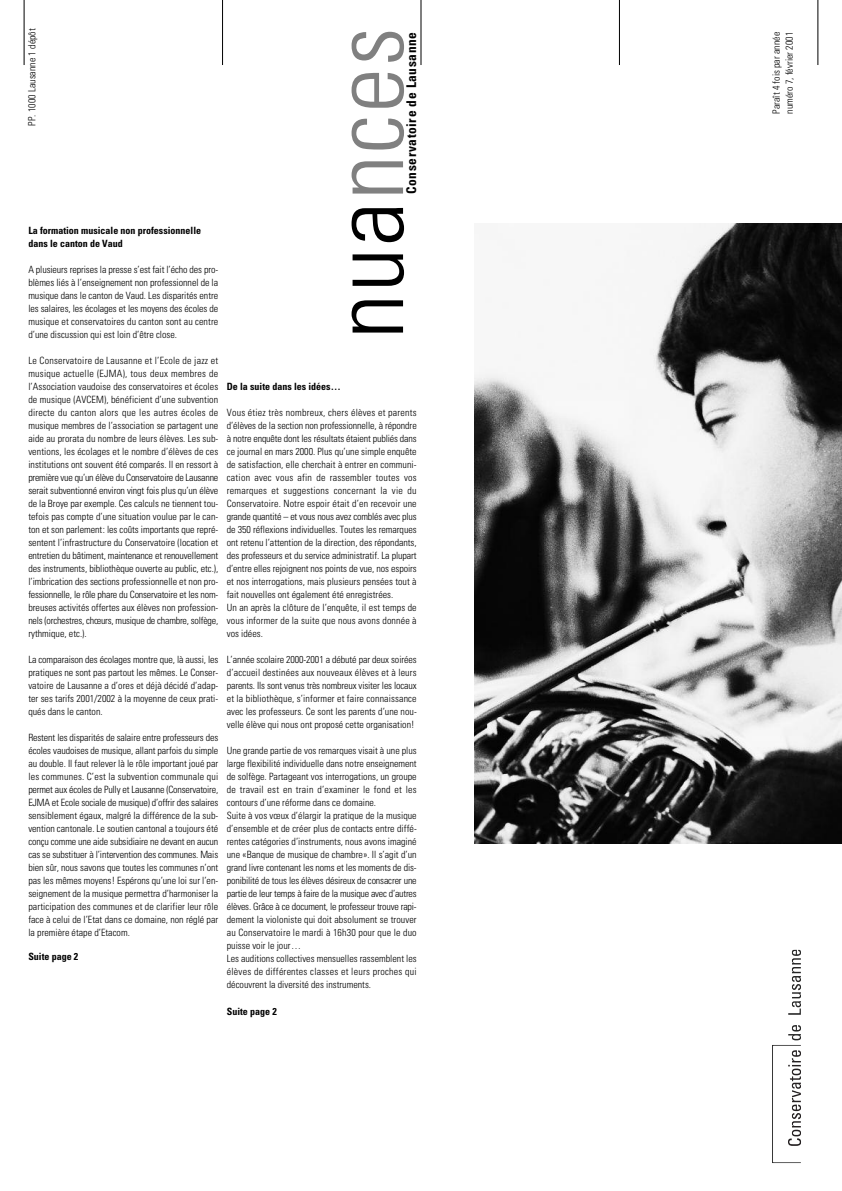
<style>
.page{position:relative;width:842px;height:1191px;background:#fff}
.page>*{position:absolute;margin:0;border:0;box-sizing:border-box;transform-origin:0 0}
.t1{font:300 condensed 100px "Univers LT";letter-spacing:.02em;color:#808080}
.t2{font:700 condensed 13.4px "Univers LT";letter-spacing:.045em;color:#000}
.t3{font:300 condensed 10px/13px "Univers LT";color:#000;text-align:justify}
.t4{font:700 condensed 10px/13px "Univers LT";color:#000}
.s1{color:#000}
</style>
<div class="page">
<hr style="left:24px;top:0;width:1px;height:65px;background:#000">
<hr style="left:222px;top:0;width:1px;height:65px;background:#000">
<hr style="left:421px;top:0;width:1px;height:65px;background:#000">
<hr style="left:619px;top:0;width:1px;height:65px;background:#000">
<hr style="left:818px;top:0;width:1px;height:65px;background:#000">
<svg style="left:788px;top:1050px;width:11px;height:95px"></svg>
<svg style="left:788px;top:1025px;width:13px;height:15px"></svg>
<svg style="left:788px;top:949px;width:13px;height:65px"></svg>
<div style="left:772px;top:1044px;width:29px;height:119px;border:1px solid #000"></div>
<img style="left:475px;top:223px;width:367px;height:620px">
<p class="t3" style="left:26px;top:125px;width:99px;rotate:-90deg">PP. 1000 Lausanne 1 dépôt</p>
<p class="t4" style="left:28px;top:225px;width:174px">La formation musicale non professionnelle dans le canton de Vaud</p>
<p class="t3" style="left:28px;top:264px;width:191px">A plusieurs reprises la presse s’est fait l’écho des pro&shy;blèmes liés à l’enseignement non professionnel de la musique dans le canton de Vaud. Les disparités entre les salaires, les écolages et les moyens des écoles de musique et conservatoires du canton sont au centre d’une discussion qui est loin d’être close.</p>
<p class="t3" style="left:28px;top:355px;width:192px">Le Conservatoire de Lausanne et l’Ecole de jazz et musique actuelle (EJMA), tous deux membres de l’Association vaudoise des conservatoires et écoles de musique (AVCEM), bénéficient d’une subvention directe du canton alors que les autres écoles de musique membres de l’association se partagent une aide au prorata du nombre de leurs élèves. Les sub&shy;ventions, les écolages et le nombre d’élèves de ces institutions ont souvent été comparés. Il en ressort à première vue qu’un élève du Conservatoire de Lausanne serait subventionné environ vingt fois plus qu’un élève de la Broye par exemple. Ces calculs ne tiennent tou&shy;tefois pas compte d’une situation voulue par le can&shy;ton et son parlement: les coûts importants que repré&shy;sentent l’infrastructure du Conservatoire (location et entretien du bâtiment, maintenance et renouvellement des instruments, bibliothèque ouverte au public, etc.), l’imbrication des sections professionnelle et non pro&shy;fessionnelle, le rôle phare du Conservatoire et les nom&shy;breuses activités offertes aux élèves non profession&shy;nels (orchestres, chœurs, musique de chambre, solfège, rythmique, etc.).</p>
<p class="t3" style="left:28px;top:654px;width:191px">La comparaison des écolages montre que, là aussi, les pratiques ne sont pas partout les mêmes. Le Conser&shy;vatoire de Lausanne a d’ores et déjà décidé d’adap&shy;ter ses tarifs 2001/2002 à la moyenne de ceux prati&shy;qués dans le canton.</p>
<p class="t3" style="left:28px;top:732px;width:191px">Restent les disparités de salaire entre professeurs des écoles vaudoises de musique, allant parfois du simple au double. Il faut relever là le rôle important joué par les communes. C’est la subvention communale qui permet aux écoles de Pully et Lausanne (Conservatoire, EJMA et Ecole sociale de musique) d’offrir des salaires sensiblement égaux, malgré la différence de la sub&shy;vention cantonale. Le soutien cantonal a toujours été conçu comme une aide subsidiaire ne devant en aucun cas se substituer à l’intervention des communes. Mais bien sûr, nous savons que toutes les communes n’ont pas les mêmes moyens! Espérons qu’une loi sur l’en&shy;seignement de la musique permettra d’harmoniser la participation des communes et de clarifier leur rôle face à celui de l’Etat dans ce domaine, non réglé par la première étape d’Etacom.</p>
<p class="t4" style="left:28px;top:950px;width:52px">Suite page 2</p>
<h1 class="t1" style="left:331px;top:339px;width:313px;rotate:-90deg"><span class="s1">nua</span>nces</h1>
<h2 class="t2" style="left:406px;top:194px;width:163px;rotate:-90deg">Conservatoire de Lausanne</h2>
<p class="t4" style="left:227px;top:381px;width:115px">De la suite dans les idées…</p>
<p class="t3" style="left:227px;top:407px;width:191px;text-align:left">Vous étiez très nombreux, chers élèves et parents d’élèves de la section non professionnelle, à répondre à notre enquête dont les résultats étaient publiés dans ce journal en mars 2000. Plus qu’une simple enquête de satisfaction, elle cherchait à entrer en communi&shy;cation avec vous afin de rassembler toutes vos remarques et suggestions concernant la vie du Conservatoire. Notre espoir était d’en recevoir une grande quantité – et vous nous avez comblés avec plus de 350 réflexions individuelles. Toutes les remarques ont retenu l’attention de la direction, des répondants, des professeurs et du service administratif. La plupart d’entre elles rejoignent nos points de vue, nos espoirs et nos interrogations, mais plusieurs pensées tout à fait nouvelles ont également été enregistrées.<br>Un an après la clôture de l’enquête, il est temps de vous informer de la suite que nous avons donnée à vos idées.</p>
<p class="t3" style="left:227px;top:654px;width:191px">L’année scolaire 2000-2001 a débuté par deux soirées d’accueil destinées aux nouveaux élèves et à leurs parents. Ils sont venus très nombreux visiter les locaux et la bibliothèque, s’informer et faire connaissance avec les professeurs. Ce sont les parents d’une nou&shy;velle élève qui nous ont proposé cette organisation!</p>
<p class="t3" style="left:227px;top:745px;width:192px;text-align:left">Une grande partie de vos remarques visait à une plus large flexibilité individuelle dans notre enseignement de solfège. Partageant vos interrogations, un groupe de travail est en train d’examiner le fond et les contours d’une réforme dans ce domaine.<br>Suite à vos vœux d’élargir la pratique de la musique d’ensemble et de créer plus de contacts entre diffé&shy;rentes catégories d’instruments, nous avons imaginé une «Banque de musique de chambre». Il s’agit d’un grand livre contenant les noms et les moments de dis&shy;ponibilité de tous les élèves désireux de consacrer une partie de leur temps à faire de la musique avec d’autres élèves. Grâce à ce document, le professeur trouve rapi&shy;dement la violoniste qui doit absolument se trouver au Conservatoire le mardi à 16h30 pour que le duo puisse voir le jour…<br>Les auditions collectives mensuelles rassemblent les élèves de différentes classes et leurs proches qui découvrent la diversité des instruments.</p>
<p class="t4" style="left:227px;top:1005px;width:51px">Suite page 2</p>
<p class="t3" style="left:771px;top:114px;width:83px;rotate:-90deg">Paraît 4 fois par année numéro 7, février 2001</p>
</div>
